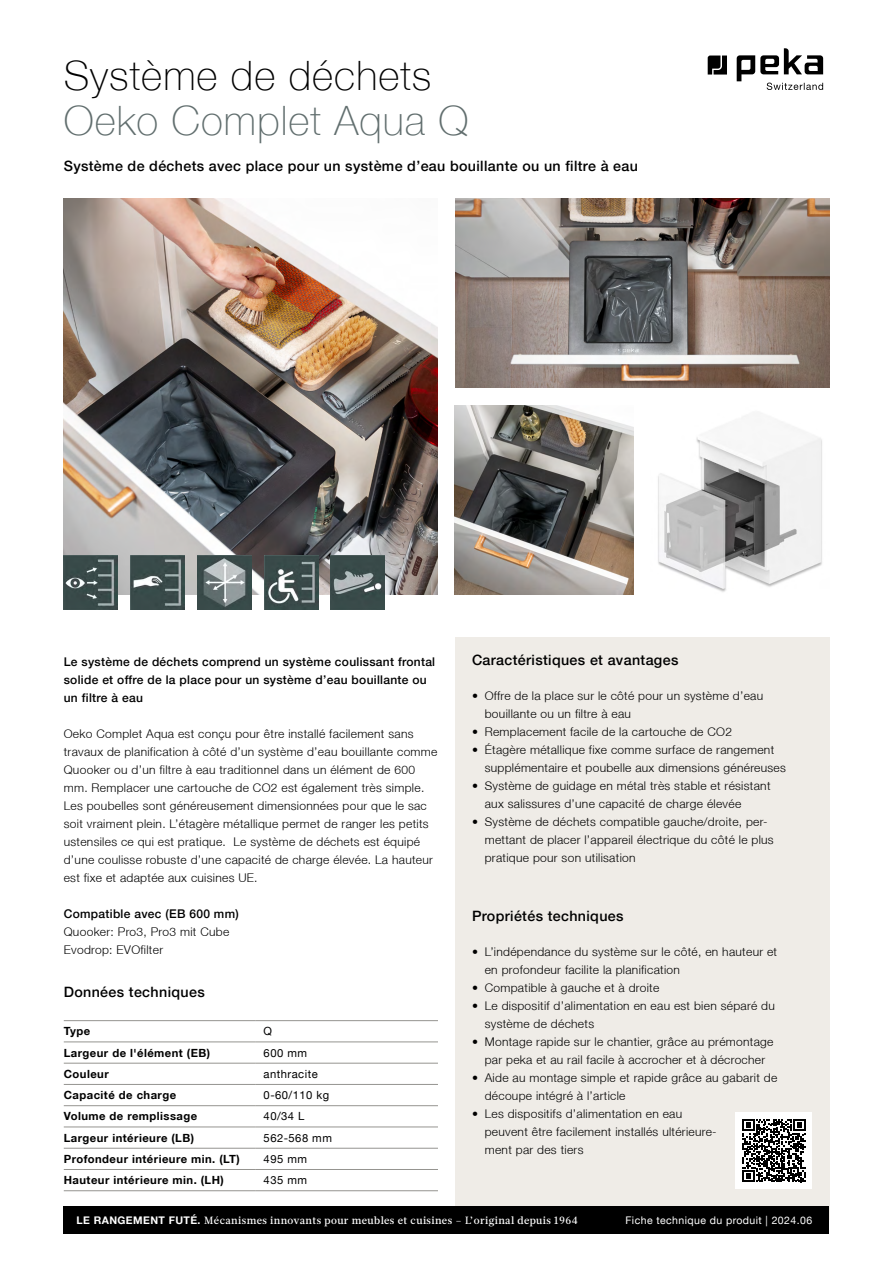
<style>
.page{position:relative;width:893px;height:1263px;background:#fff}
.page>*{position:absolute;margin:0;border:0;box-sizing:border-box;transform-origin:0 0}
.t1{font:100 40.5px "Helvetica Neue LT";letter-spacing:.025em;color:#000}
.t2{font:100 40.5px "Helvetica Neue LT";letter-spacing:.025em;color:#616e6e}
.t3{font:500 14.25px "Helvetica Neue LT";letter-spacing:.025em;color:#000}
.t4{font:300 12px/18px "Helvetica Neue LT";letter-spacing:.025em;color:#000}
.t5{font:500 12px/18px "Helvetica Neue LT";letter-spacing:.025em;color:#000}
.t6{font:700 11.25px "Helvetica Neue LT";letter-spacing:.04em;color:#000}
.t7{font:11.25px "Helvetica Neue LT";letter-spacing:.04em;color:#000}
.t8{font:500 10.5px "Glosa Text";letter-spacing:.04em;color:#fff}
.t9{font:10.5px "Helvetica Neue LT";letter-spacing:.04em;color:#fff}
.s1{font-family:"Helvetica Neue LT";font-weight:700}
</style>
<div class="page">
<div style="left:455px;top:638px;width:374px;height:582px;background:#efece7"></div>
<div style="left:64px;top:1206px;width:765px;height:28px;background:#000"></div>
<svg style="left:708px;top:56px;width:19px;height:19px"></svg>
<svg style="left:737px;top:48px;width:86px;height:42px"></svg>
<hr style="left:64px;top:1020px;width:191px;height:1px;background:#959490">
<hr style="left:255px;top:1020px;width:183px;height:1px;background:#959490">
<hr style="left:64px;top:1042px;width:191px;height:1px;background:#959490">
<hr style="left:255px;top:1042px;width:183px;height:1px;background:#959490">
<hr style="left:64px;top:1063px;width:191px;height:1px;background:#959490">
<hr style="left:255px;top:1063px;width:183px;height:1px;background:#959490">
<hr style="left:64px;top:1084px;width:191px;height:1px;background:#959490">
<hr style="left:255px;top:1084px;width:183px;height:1px;background:#959490">
<hr style="left:64px;top:1105px;width:191px;height:1px;background:#959490">
<hr style="left:255px;top:1105px;width:183px;height:1px;background:#959490">
<hr style="left:64px;top:1127px;width:191px;height:1px;background:#959490">
<hr style="left:255px;top:1127px;width:183px;height:1px;background:#959490">
<hr style="left:64px;top:1148px;width:191px;height:1px;background:#959490">
<hr style="left:255px;top:1148px;width:183px;height:1px;background:#959490">
<hr style="left:64px;top:1169px;width:191px;height:1px;background:#959490">
<hr style="left:255px;top:1169px;width:183px;height:1px;background:#959490">
<hr style="left:64px;top:1190px;width:191px;height:1px;background:#959490">
<hr style="left:255px;top:1190px;width:183px;height:1px;background:#959490">
<div style="left:736px;top:1112px;width:76px;height:77px;background:#fff"></div>
<svg style="left:742px;top:1119px;width:63px;height:63px"></svg>
<img style="left:64px;top:198px;width:374px;height:396px">
<img style="left:455px;top:198px;width:374px;height:189px">
<img style="left:455px;top:405px;width:178px;height:189px">
<img style="left:658px;top:416px;width:164px;height:176px">
<img style="left:64px;top:556px;width:54px;height:54px">
<img style="left:131px;top:556px;width:54px;height:54px">
<img style="left:197px;top:556px;width:54px;height:54px">
<img style="left:264px;top:556px;width:54px;height:54px">
<img style="left:331px;top:556px;width:54px;height:54px">
<h1 class="t1" style="left:64px;top:52px;width:369px">Système de déchets</h1>
<h1 class="t2" style="left:64px;top:97px;width:406px">Oeko Complet Aqua Q</h1>
<p class="t3" style="left:64px;top:158px;width:576px">Système de déchets avec place pour un système d’eau bouillante ou un filtre à eau</p>
<p class="t5" style="left:64px;top:652px;width:373px">Le système de déchets comprend un système coulissant frontal solide et offre de la place pour un système d’eau bouillante ou un filtre à eau</p>
<p class="t4" style="left:64px;top:724px;width:375px">Oeko Complet Aqua est conçu pour être installé facilement sans travaux de planification à côté d’un système d’eau bouillante comme Quooker ou d’un filtre à eau traditionnel dans un élément de 600 mm. Remplacer une cartouche de CO2 est également très simple.<br>Les poubelles sont généreusement dimensionnées pour que le sac soit vraiment plein. L’étagère métallique permet de ranger les petits ustensiles ce qui est pratique. Le système de déchets est équipé d’une coulisse robuste d’une capacité de charge élevée. La hauteur est fixe et adaptée aux cuisines UE.</p>
<p class="t5" style="left:64px;top:904px;width:176px">Compatible avec (EB 600 mm)</p>
<p class="t4" style="left:64px;top:922px;width:167px">Quooker: Pro3, Pro3 mit Cube<br>Evodrop: EVOfilter</p>
<p class="t3" style="left:64px;top:984px;width:142px">Données techniques</p>
<p class="t6" style="left:64px;top:1024px;width:28px">Type</p>
<p class="t7" style="left:264px;top:1024px;width:10px">Q</p>
<p class="t6" style="left:64px;top:1045px;width:148px">Largeur de l'élément (EB)</p>
<p class="t7" style="left:264px;top:1046px;width:45px">600 mm</p>
<p class="t6" style="left:64px;top:1067px;width:46px">Couleur</p>
<p class="t7" style="left:264px;top:1067px;width:56px">anthracite</p>
<p class="t6" style="left:64px;top:1088px;width:114px">Capacité de charge</p>
<p class="t7" style="left:264px;top:1088px;width:67px">0-60/110 kg</p>
<p class="t6" style="left:64px;top:1109px;width:135px">Volume de remplissage</p>
<p class="t7" style="left:264px;top:1110px;width:42px">40/34 L</p>
<p class="t6" style="left:64px;top:1131px;width:132px">Largeur intérieure (LB)</p>
<p class="t7" style="left:264px;top:1131px;width:70px">562-568 mm</p>
<p class="t6" style="left:64px;top:1152px;width:177px">Profondeur intérieure min. (LT)</p>
<p class="t7" style="left:264px;top:1152px;width:45px">495 mm</p>
<p class="t6" style="left:64px;top:1173px;width:162px">Hauteur intérieure min. (LH)</p>
<p class="t7" style="left:264px;top:1173px;width:45px">435 mm</p>
<p class="t3" style="left:472px;top:651px;width:208px">Caractéristiques et avantages</p>
<p class="t4" style="left:485px;top:686px;width:280px;text-indent:-13px">• Offre de la place sur le côté pour un système d’eau bouillante ou un filtre à eau</p>
<p class="t4" style="left:472px;top:722px;width:262px">• Remplacement facile de la cartouche de CO2</p>
<p class="t4" style="left:485px;top:740px;width:303px;text-indent:-13px">• Étagère métallique fixe comme surface de rangement supplémentaire et poubelle aux dimensions généreuses</p>
<p class="t4" style="left:485px;top:776px;width:287px;text-indent:-13px">• Système de guidage en métal très stable et résistant aux salissures d’une capacité de charge élevée</p>
<p class="t4" style="left:485px;top:812px;width:290px;text-indent:-13px">• Système de déchets compatible gauche/droite, per&shy;mettant de placer l’appareil électrique du côté le plus pratique pour son utilisation</p>
<p class="t3" style="left:472px;top:907px;width:153px">Propriétés techniques</p>
<p class="t4" style="left:485px;top:942px;width:294px;text-indent:-13px">• L’indépendance du système sur le côté, en hauteur et en profondeur facilite la planification</p>
<p class="t4" style="left:472px;top:978px;width:189px">• Compatible à gauche et à droite</p>
<p class="t4" style="left:485px;top:996px;width:292px;text-indent:-13px">• Le dispositif d’alimentation en eau est bien séparé du système de déchets</p>
<p class="t4" style="left:472px;top:1032px;width:303px;text-align:center">• Montage rapide sur le chantier, grâce au prémontage par peka et au rail facile à accrocher et à décrocher</p>
<p class="t4" style="left:485px;top:1068px;width:294px;text-indent:-13px">• Aide au montage simple et rapide grâce au gabarit de découpe intégré à l’article</p>
<p class="t4" style="left:485px;top:1104px;width:233px;text-indent:-13px">• Les dispositifs d’alimentation en eau peuvent être facilement installés ultérieure&shy;ment par des tiers</p>
<p class="t8" style="left:77px;top:1213px;width:503px"><span class="s1">LE RANGEMENT FUTÉ.</span> Mécanismes innovants pour meubles et cuisines – L’original depuis 1964</p>
<p class="t9" style="left:625px;top:1214px;width:188px">Fiche technique du produit | 2024.06</p>
</div>
